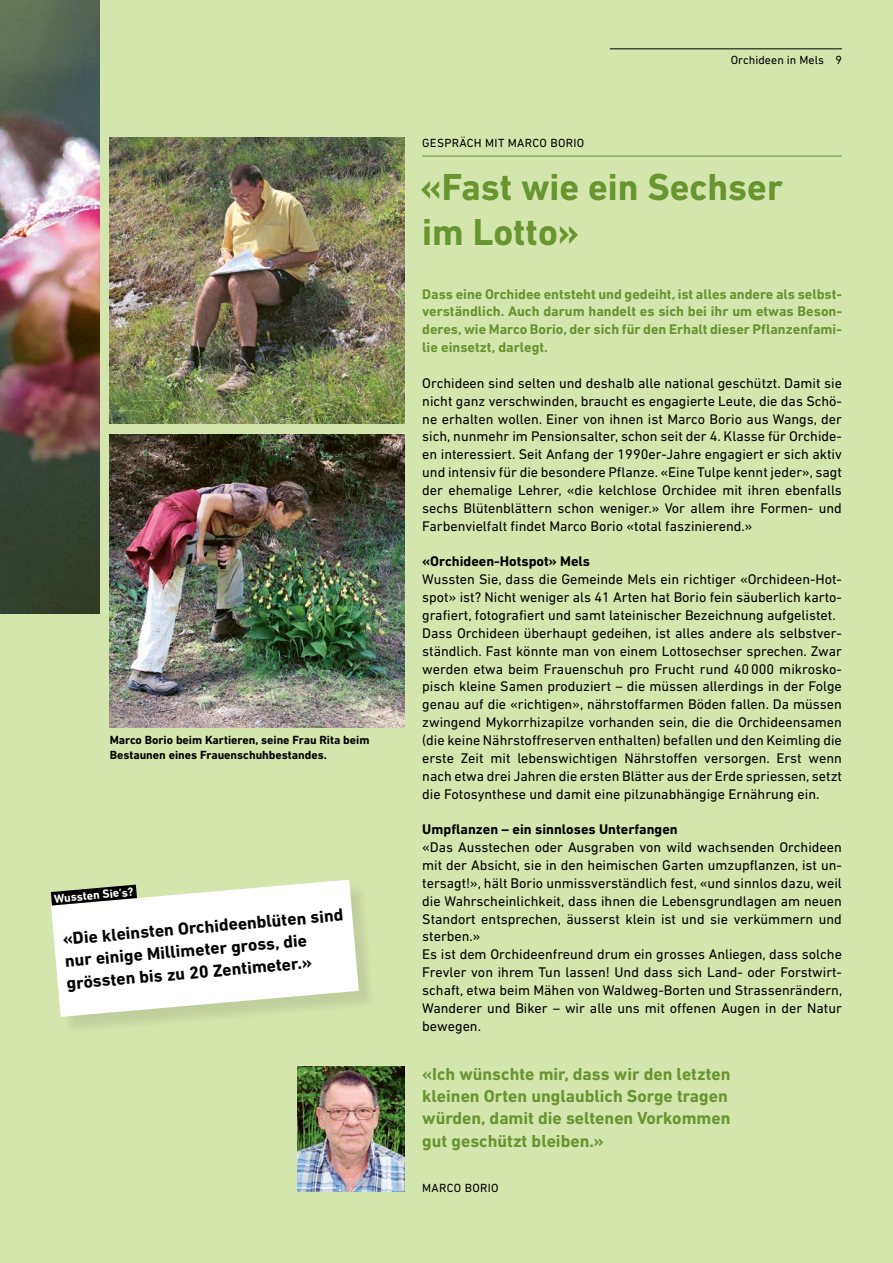
<style>
.page{position:relative;width:893px;height:1263px;background:#d5e5ae}
.page>*{position:absolute;margin:0;border:0;box-sizing:border-box;transform-origin:0 0}
.t1{font:700 38.25px/44.7px "DIN Next LT Pro";color:#67952f}
.t2{font:700 17.7px/22.4px "DIN Next LT Pro";color:#67952f}
.t3{font:700 17.7px/22.4px "DIN Next LT Pro";color:#000}
.t4{font:14.25px/17.9px "DIN Next LT Pro";color:#000}
.t5{font:700 14.25px/17.9px "DIN Next LT Pro";color:#67952f;text-align:justify}
.t6{font:700 14.25px "DIN Next LT Pro";color:#000}
.t7{font:700 12px/14.9px "DIN Next LT Pro";color:#000}
.t8{font:12px "DIN Next LT Pro";letter-spacing:.025em;color:#000}
.t9{font:12px "DIN Next LT Pro";letter-spacing:.005em;color:#000}
.t10{font:700 12px "DIN Next LT Pro";color:#fff}
</style>
<div class="page">
<img style="left:110px;top:435px;width:294px;height:292px">
<img style="left:110px;top:138px;width:294px;height:285px">
<div style="left:54px;top:882px;width:323px;height:153px;background:#000;opacity:.1"></div>
<hr style="left:422px;top:156px;width:420px;height:1px;background:#67952f">
<img style="left:297px;top:1066px;width:107px;height:125px">
<hr style="left:610px;top:48px;width:232px;height:1px;background:#000">
<svg style="left:50px;top:879px;width:309px;height:138px;background:#eef1e7"></svg>
<img style="left:0;top:0;width:100px;height:614px">
<p class="t7" style="left:110px;top:733px;width:261px">Marco Borio beim Kartieren, seine Frau Rita beim<br>Bestaunen eines Frauenschuhbestandes.</p>
<p class="t10" style="left:53px;top:891px;width:81px;rotate:-5deg">Wussten Sie’s?</p>
<p class="t3" style="left:62px;top:928px;width:283px;rotate:-5deg">«Die kleinsten Orchideenblüten sind nur einige Millimeter gross, die grössten bis zu 20 Zentimeter.»</p>
<p class="t9" style="left:731px;top:53px;width:113px">Orchideen in Mels 9</p>
<p class="t8" style="left:422px;top:136px;width:163px">GESPRÄCH MIT MARCO BORIO</p>
<h1 class="t1" style="left:421px;top:165px;width:364px">«Fast wie ein Sechser im Lotto»</h1>
<p class="t5" style="left:422px;top:285px;width:421px">Dass eine Orchidee entsteht und gedeiht, ist alles andere als selbst&shy;verständlich. Auch darum handelt es sich bei ihr um etwas Beson&shy;deres, wie Marco Borio, der sich für den Erhalt dieser Pflanzenfami&shy;lie einsetzt, darlegt.</p>
<p class="t4" style="left:422px;top:374px;width:421px;text-align:justify">Orchideen sind selten und deshalb alle national geschützt. Damit sie nicht ganz verschwinden, braucht es engagierte Leute, die das Schö&shy;ne erhalten wollen. Einer von ihnen ist Marco Borio aus Wangs, der sich, nunmehr im Pensionsalter, schon seit der 4. Klasse für Orchide&shy;en interessiert. Seit Anfang der 1990er-Jahre engagiert er sich aktiv und intensiv für die besondere Pflanze. «Eine Tulpe kennt jeder», sagt der ehemalige Lehrer, «die kelchlose Orchidee mit ihren ebenfalls sechs Blütenblättern schon weniger.» Vor allem ihre Formen- und Farbenvielfalt findet Marco Borio «total faszinierend.»</p>
<p class="t6" style="left:422px;top:553px;width:169px">«Orchideen-Hotspot» Mels</p>
<p class="t4" style="left:422px;top:570px;width:421px">Wussten Sie, dass die Gemeinde Mels ein richtiger «Orchideen-Hot&shy;spot» ist? Nicht weniger als 41 Arten hat Borio fein säuberlich karto&shy;grafiert, fotografiert und samt lateinischer Bezeichnung aufgelistet.<br>Dass Orchideen überhaupt gedeihen, ist alles andere als selbstver&shy;ständlich. Fast könnte man von einem Lottosechser sprechen. Zwar werden etwa beim Frauenschuh pro Frucht rund 40000 mikrosko&shy;pisch kleine Samen produziert – die müssen allerdings in der Folge genau auf die «richtigen», nährstoffarmen Böden fallen. Da müssen zwingend Mykorrhizapilze vorhanden sein, die die Orchideensamen (die keine Nährstoffreserven enthalten) befallen und den Keimling die erste Zeit mit lebenswichtigen Nährstoffen versorgen. Erst wenn nach etwa drei Jahren die ersten Blätter aus der Erde spriessen, setzt die Fotosynthese und damit eine pilzunabhängige Ernährung ein.</p>
<p class="t6" style="left:422px;top:821px;width:257px">Umpflanzen – ein sinnloses Unterfangen</p>
<p class="t4" style="left:422px;top:838px;width:421px">«Das Ausstechen oder Ausgraben von wild wachsenden Orchideen mit der Absicht, sie in den heimischen Garten umzupflanzen, ist un&shy;tersagt!», hält Borio unmissverständlich fest, «und sinnlos dazu, weil die Wahrscheinlichkeit, dass ihnen die Lebensgrundlagen am neuen Standort entsprechen, äusserst klein ist und sie verkümmern und sterben.»<br>Es ist dem Orchideenfreund drum ein grosses Anliegen, dass solche Frevler von ihrem Tun lassen! Und dass sich Land- oder Forstwirt&shy;schaft, etwa beim Mähen von Waldweg-Borten und Strassenrändern, Wanderer und Biker – wir alle uns mit offenen Augen in der Natur bewegen.</p>
<p class="t2" style="left:422px;top:1062px;width:310px">«Ich wünschte mir, dass wir den letzten kleinen Orten unglaublich Sorge tragen würden, damit die seltenen Vorkommen gut geschützt bleiben.»</p>
<p class="t8" style="left:422px;top:1180px;width:78px">MARCO BORIO</p>
</div>
